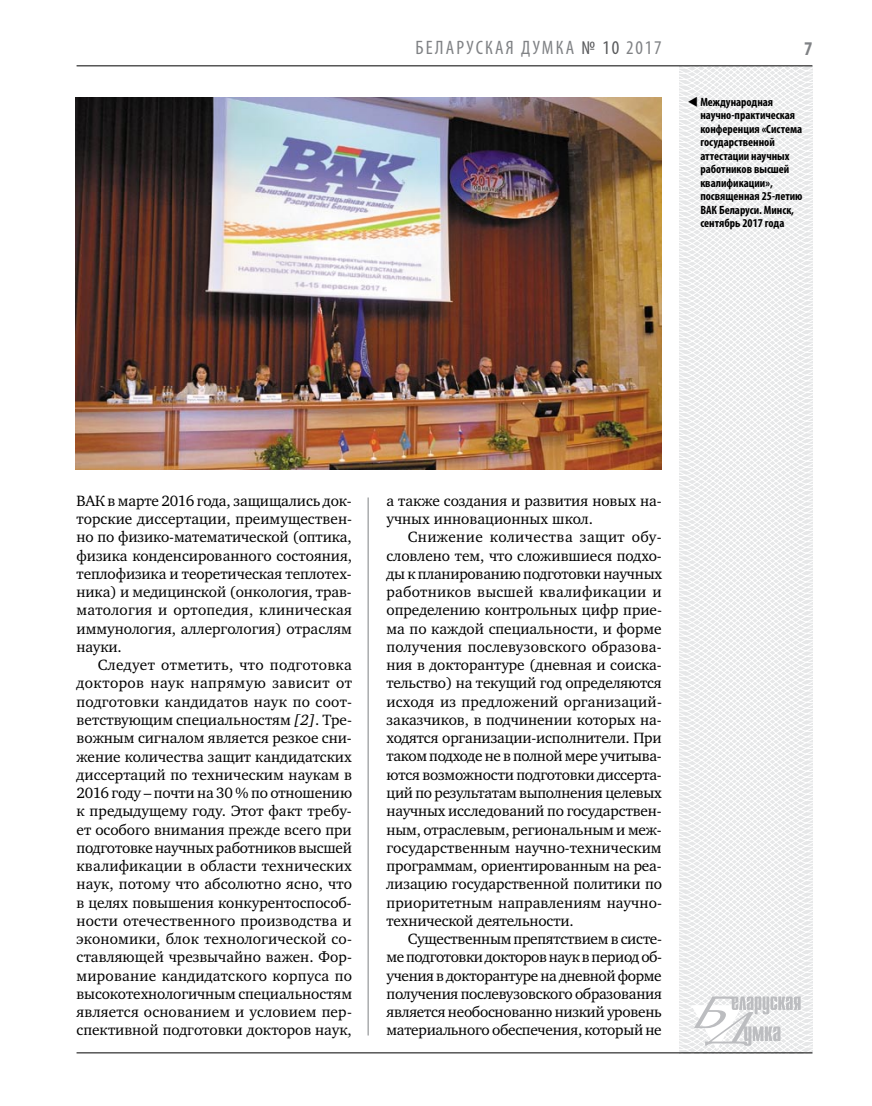
<style>
.page{position:relative;width:872px;height:1106px;background:#fff}
.page>*{position:absolute;margin:0;border:0;box-sizing:border-box;transform-origin:0 0}
.t1{font:condensed 19.5px "Myriad Pro";letter-spacing:.11em;color:#808285}
.t2{font:700 condensed 19.5px "Myriad Pro";color:#808285}
.t3{font:15.3px/18.3px "Charter C";color:#000;text-align:justify}
.t4{font:700 condensed 12px/13.5px "Myriad Pro";color:#000}
.s1{color:#58595b}
.s2{font-style:italic}
</style>
<div class="page">
<svg style="left:621px;top:65px;width:192px;height:989px"></svg>
<svg style="left:691px;top:996px;width:109px;height:53px"></svg>
<hr style="left:77px;top:65px;width:735px;height:1px;background:#000">
<hr style="left:77px;top:1052px;width:735px;height:1px;background:#000">
<hr style="left:368px;top:497px;width:1px;height:538px;background:#808285">
<img style="left:76px;top:97px;width:586px;height:372px">
<svg style="left:698px;top:106px;width:12px;height:1px"></svg>
<p class="t1" style="left:415px;top:36px;width:248px">БЕЛАРУСКА Я ДУМКА <span class="s1">№ 10</span> 2017</p>
<p class="t2" style="left:804px;top:37px;width:10px">7</p>
<p class="t4" style="left:700px;top:95px;width:104px;text-indent:-13px">▼ Международная научно-практическая конференция «Система государственной аттестации научных работников высшей квалификации», посвященная 25-летию<br>ВАК Беларуси. Минск, сентябрь 2017 года</p>
<p class="t3" style="left:77px;top:491px;width:277px">ВАК в марте 2016 года, защищались док&shy;торские диссертации, преимуществен&shy;но по физико-математической (оптика, физика конденсированного состояния, теплофизика и теоретическая теплотех&shy;ника) и медицинской (онкология, трав&shy;матология и ортопедия, клиническая иммунология, аллергология) отраслям науки.</p>
<p class="t3" style="left:77px;top:656px;width:277px;text-indent:21px">Следует отметить, что подготовка докторов наук напрямую зависит от подготовки кандидатов наук по соот&shy;ветствующим специальностям <span class="s2">[2]</span>. Тре&shy;вожным сигналом является резкое сни&shy;жение количества защит кандидатских диссертаций по техническим наукам в 2016 году – почти на 30 % по отношению к предыдущему году. Этот факт требу&shy;ет особого внимания прежде всего при подготовке научных работников высшей квалификации в области технических наук, потому что абсолютно ясно, что в целях повышения конкурентоспособ&shy;ности отечественного производства и экономики, блок технологической со&shy;ставляющей чрезвычайно важен. Фор&shy;мирование кандидатского корпуса по высокотехнологичным специальностям является основанием и условием пер&shy;спективной подготовки докторов наук,</p>
<p class="t3" style="left:386px;top:491px;width:277px">а также создания и развития новых на&shy;учных инновационных школ.</p>
<p class="t3" style="left:386px;top:528px;width:277px;text-indent:21px">Снижение количества защит обу&shy;словлено тем, что сложившиеся подхо&shy;ды к планированию подготовки научных работников высшей квалификации и определению контрольных цифр прие&shy;ма по каждой специальности, и форме получения послевузовского образова&shy;ния в докторантуре (дневная и соиска&shy;тельство) на текущий год определяются исходя из предложений организаций&shy;заказчиков, в подчинении которых на&shy;ходятся организации-исполнители. При таком подходе не в полной мере учитыва&shy;ются возможности подготовки диссерта&shy;ций по результатам выполнения целевых научных исследований по государствен&shy;ным, отраслевым, региональным и меж&shy;государственным научно-техническим программам, ориентированным на реа&shy;лизацию государственной политики по приоритетным направлениям научно&shy;технической деятельности.</p>
<p class="t3" style="left:386px;top:930px;width:277px;text-indent:21px">Существенным препятствием в систе&shy;ме подготовки докторов наук в период об&shy;учения в докторантуре на дневной форме получения послевузовского образования является необоснованно низкий уровень материального обеспечения, который не</p>
</div>
